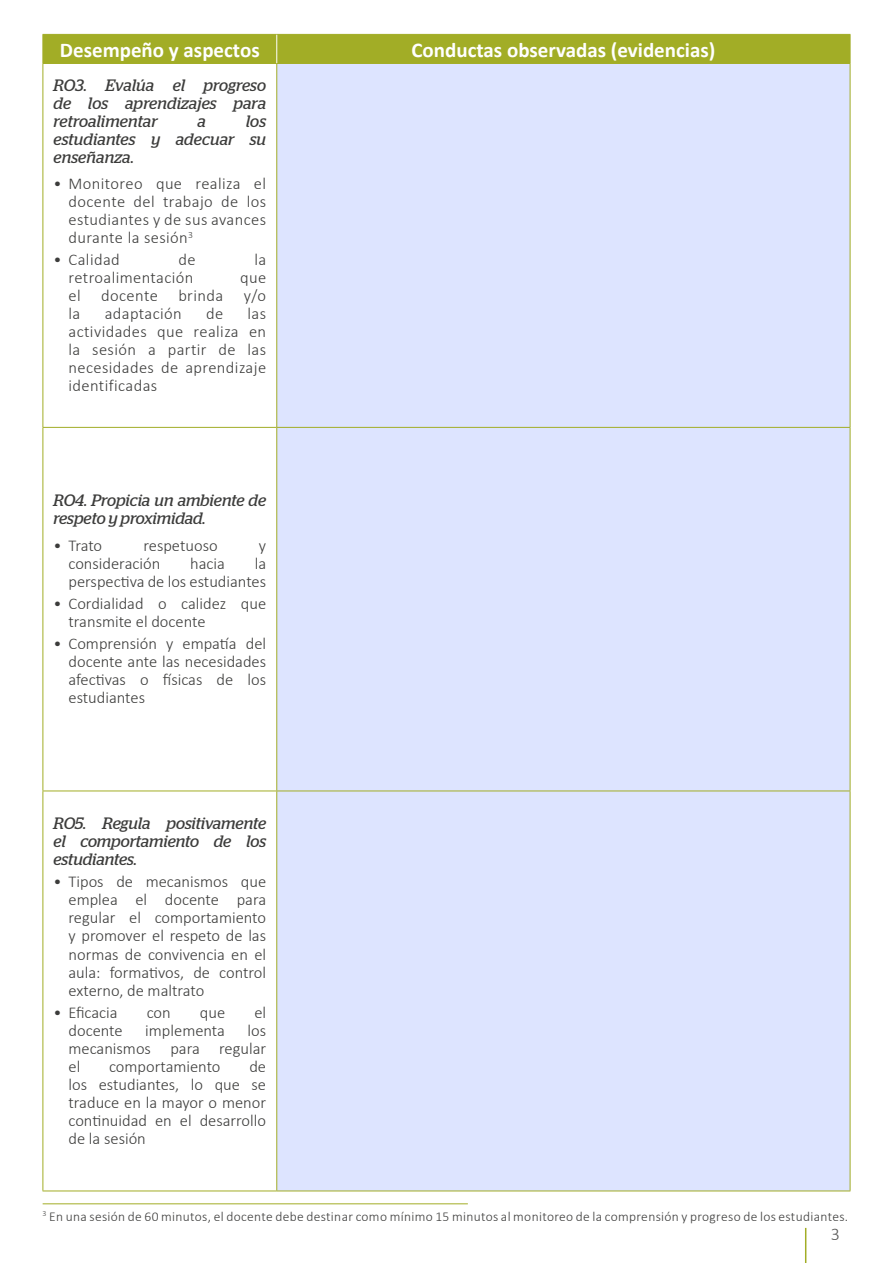
<style>
.page{position:relative;width:893px;height:1263px;background:#fff}
.page>*{position:absolute;margin:0;border:0;box-sizing:border-box;transform-origin:0 0}
.t1{font:700 21px "Calibri";color:#fff}
.t2{font:300 18px "Calibri";color:#575756}
.t3{font:300 16.5px/18px "Calibri";color:#3c3c3b;text-align:justify}
.t4{font:italic 16.5px/18px "Stag";color:#3c3c3b;text-align:justify}
.t5{font:300 16.5px "Calibri";letter-spacing:.025em;color:#3c3c3b}
.t6{font:300 13.5px "Calibri";letter-spacing:.025em;color:#3c3c3b}
</style>
<div class="page">
<hr style="left:805px;top:1228px;width:1px;height:35px;background:#a2ad26">
<div style="left:277px;top:64px;width:573px;height:1126px;background:#dde4ff"></div>
<hr style="left:276px;top:64px;width:1px;height:363px;background:#a2ad26">
<hr style="left:276px;top:428px;width:1px;height:362px;background:#a2ad26">
<hr style="left:276px;top:791px;width:1px;height:399px;background:#a2ad26">
<hr style="left:43px;top:63px;width:234px;height:1px;background:#a2ad26">
<hr style="left:277px;top:63px;width:573px;height:1px;background:#a2ad26">
<hr style="left:43px;top:427px;width:234px;height:1px;background:#a2ad26">
<hr style="left:277px;top:427px;width:573px;height:1px;background:#a2ad26">
<hr style="left:43px;top:790px;width:234px;height:1px;background:#a2ad26">
<hr style="left:277px;top:790px;width:573px;height:1px;background:#a2ad26">
<hr style="left:43px;top:64px;width:1px;height:363px;background:#a2ad26">
<hr style="left:850px;top:64px;width:1px;height:363px;background:#a2ad26">
<hr style="left:43px;top:428px;width:1px;height:362px;background:#a2ad26">
<hr style="left:850px;top:428px;width:1px;height:362px;background:#a2ad26">
<hr style="left:43px;top:791px;width:1px;height:399px;background:#a2ad26">
<hr style="left:850px;top:791px;width:1px;height:399px;background:#a2ad26">
<hr style="left:43px;top:1190px;width:234px;height:1px;background:#a2ad26">
<hr style="left:277px;top:1190px;width:573px;height:1px;background:#a2ad26">
<div style="left:43px;top:34px;width:808px;height:29px;background:#a2ad26"></div>
<hr style="left:43px;top:1203px;width:425px;height:1px;background:#a2ad26">
<p class="t1" style="left:60px;top:35px;width:201px">Desempeño y aspectos</p>
<p class="t1" style="left:411px;top:35px;width:305px">Conductas observadas (evidencias)</p>
<p class="t4" style="left:54px;top:76px;width:214px">RO3. Evalúa el progreso de los aprendizajes para retroalimentar</p>
<p class="t4" style="left:54px;top:112px;width:214px;text-indent:192px">los estudiantes y adecuar su enseñanza.</p>
<p class="t3" style="left:69px;top:174px;width:199px;text-indent:-15px">• Monitoreo que realiza el docente del trabajo de los estudiantes y de sus avances durante la sesión<sup>3</sup></p>
<p class="t5" style="left:54px;top:250px;width:68px">• Calidad</p>
<p class="t3" style="left:179px;top:251px;width:19px">de</p>
<p class="t3" style="left:254px;top:251px;width:13px">la</p>
<p class="t5" style="left:69px;top:268px;width:126px">retroalimentación</p>
<p class="t4" style="left:197px;top:112px;width:10px">a</p>
<p class="t3" style="left:69px;top:269px;width:199px;text-indent:171px">que el docente brinda y/o la</p>
<p class="t5" style="left:105px;top:304px;width:79px">adaptación</p>
<p class="t3" style="left:206px;top:305px;width:19px">de</p>
<p class="t3" style="left:69px;top:305px;width:199px;text-indent:179px">las actividades que realiza en la sesión a partir de las necesidades de aprendizaje identificadas</p>
<p class="t4" style="left:54px;top:491px;width:214px">RO4. Propicia un ambiente de respeto y proximidad.</p>
<p class="t3" style="left:54px;top:536px;width:50px">• Trato</p>
<p class="t3" style="left:143px;top:536px;width:76px">respetuoso</p>
<p class="t3" style="left:259px;top:536px;width:9px">y</p>
<p class="t3" style="left:69px;top:554px;width:93px">consideración</p>
<p class="t3" style="left:190px;top:554px;width:36px">hacia</p>
<p class="t3" style="left:69px;top:554px;width:199px;text-align:right">la<br>perspectiva de los estudiantes</p>
<p class="t3" style="left:69px;top:594px;width:199px;text-indent:-15px">• Cordialidad o calidez que transmite el docente</p>
<p class="t3" style="left:69px;top:634px;width:199px;text-indent:-15px">• Comprensión y empatía del docente ante las necesidades afectivas o físicas de los estudiantes</p>
<p class="t4" style="left:54px;top:814px;width:214px">RO5. Regula positivamente el comportamiento de los estudiantes.</p>
<p class="t3" style="left:69px;top:873px;width:199px;text-indent:-15px">• Tipos de mecanismos que emplea el docente para regular el comportamiento y promover el respeto de las normas de convivencia en el aula: formativos, de control externo, de maltrato</p>
<p class="t3" style="left:54px;top:1003px;width:66px">• Eficacia</p>
<p class="t3" style="left:147px;top:1003px;width:26px">con</p>
<p class="t3" style="left:200px;top:1003px;width:27px">que</p>
<p class="t3" style="left:254px;top:1003px;width:13px">el</p>
<p class="t3" style="left:69px;top:1021px;width:56px">docente</p>
<p class="t3" style="left:145px;top:1021px;width:81px">implementa</p>
<p class="t3" style="left:69px;top:1021px;width:199px;text-indent:179px">los mecanismos para regular el</p>
<p class="t3" style="left:69px;top:1057px;width:199px;text-indent:181px">de los estudiantes, lo que se traduce en la mayor o menor continuidad en el desarrollo de la sesión</p>
<p class="t3" style="left:109px;top:1057px;width:113px">comportamiento</p>
<p class="t6" style="left:43px;top:1208px;width:807px"><sup>3</sup> En una sesión de 60 minutos, el docente debe destinar como mínimo 15 minutos al monitoreo de la comprensión y progreso de los estudiantes.</p>
<p class="t2" style="left:831px;top:1223px;width:11px">3</p>
</div>
